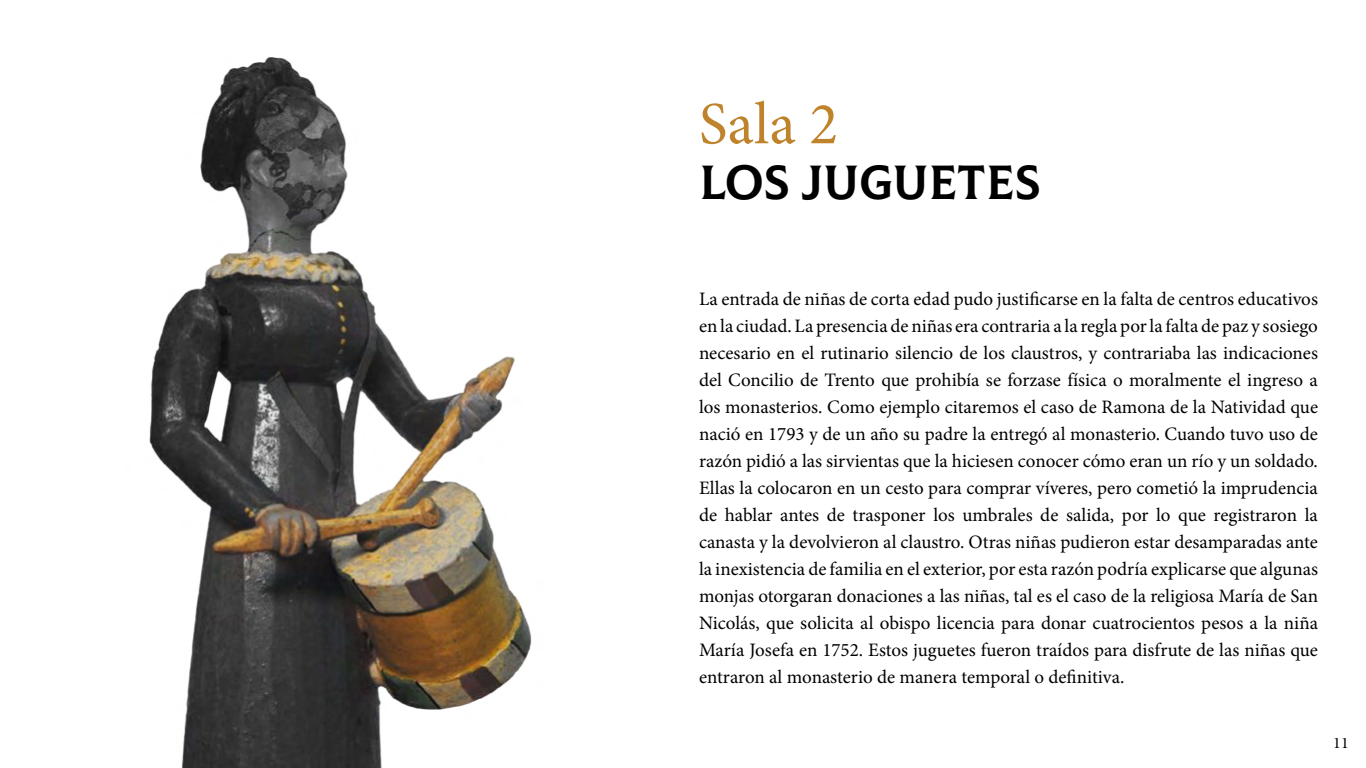
<style>
.page{position:relative;width:1366px;height:768px;background:#fff}
.page>*{position:absolute;margin:0;border:0;box-sizing:border-box;transform-origin:0 0}
.t1{font:60px "Minion Pro";color:#bf832b}
.t2{font:48px "Colus";color:#000}
.t3{font:19px/27px "Minion Pro";color:#000;text-align:justify}
.t4{font:16px "Minion Pro";color:#000}
</style>
<div class="page">
<img style="left:149px;top:57px;width:383px;height:711px">
<h1 class="t1" style="left:699px;top:84px;width:141px">Sala 2</h1>
<h2 class="t2" style="left:699px;top:147px;width:343px">LOS JUGUETES</h2>
<p class="t3" style="left:699px;top:285px;width:621px">La entrada de niñas de corta edad pudo justificarse en la falta de centros educativos en la ciudad. La presencia de niñas era contraria a la regla por la falta de paz y sosiego necesario en el rutinario silencio de los claustros, y contrariaba las indicaciones del Concilio de Trento que prohibía se forzase física o moralmente el ingreso a los monasterios. Como ejemplo citaremos el caso de Ramona de la Natividad que nació en 1793 y de un año su padre la entregó al monasterio. Cuando tuvo uso de razón pidió a las sirvientas que la hiciesen conocer cómo eran un río y un soldado.<br>Ellas la colocaron en un cesto para comprar víveres, pero cometió la imprudencia de hablar antes de trasponer los umbrales de salida, por lo que registraron la canasta y la devolvieron al claustro. Otras niñas pudieron estar desamparadas ante la inexistencia de familia en el exterior, por esta razón podría explicarse que algunas monjas otorgaran donaciones a las niñas, tal es el caso de la religiosa María de San Nicolás, que solicita al obispo licencia para donar cuatrocientos pesos a la niña María Josefa en 1752. Estos juguetes fueron traídos para disfrute de las niñas que entraron al monasterio de manera temporal o definitiva.</p>
<p class="t4" style="left:1333px;top:732px;width:17px">11</p>
</div>
